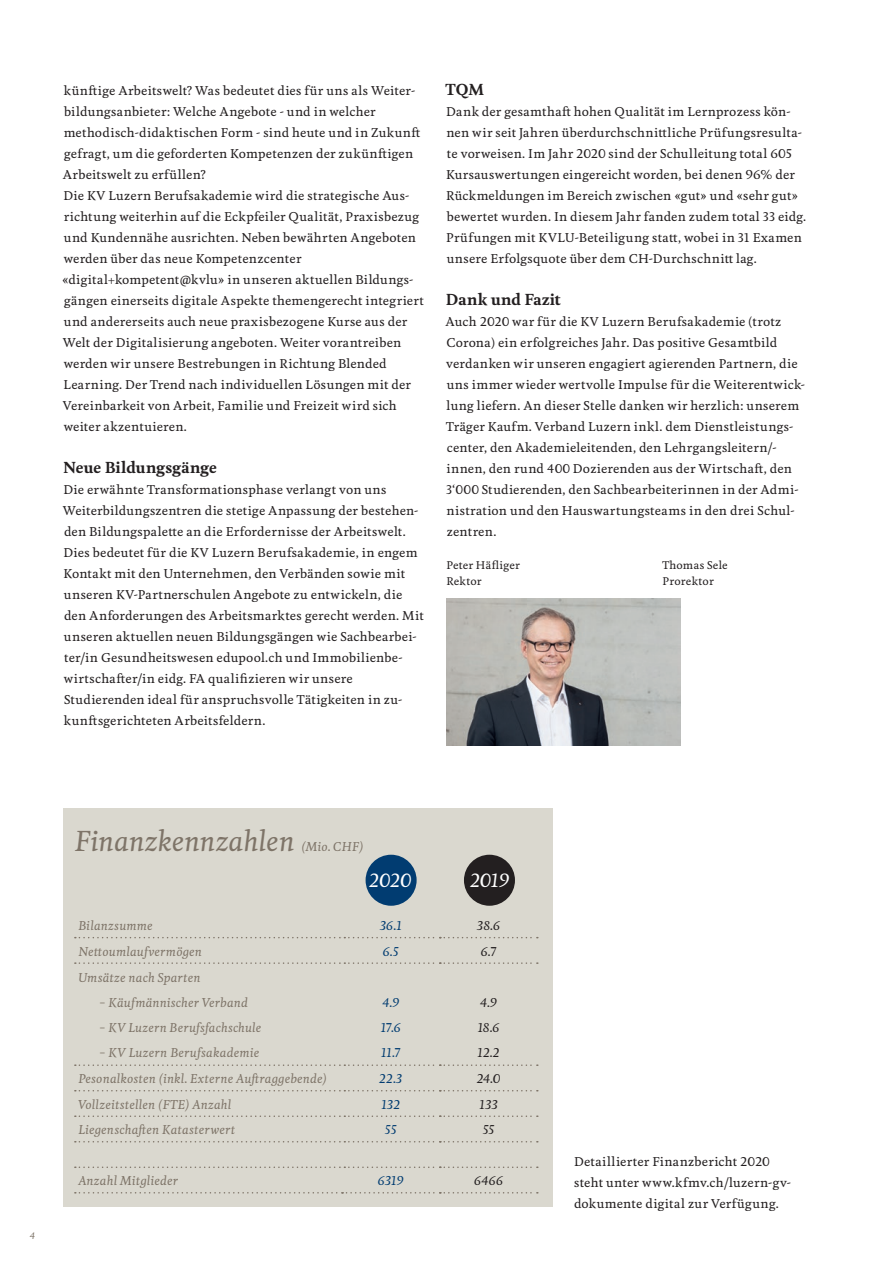
<style>
.page{position:relative;width:893px;height:1263px;background:#fff}
.page>*{position:absolute;margin:0;border:0;box-sizing:border-box;transform-origin:0 0}
.t1{font:italic 500 27px "Feijoa";color:#7e7468}
.t2{font:italic 500 18px "Feijoa";letter-spacing:-.03em;color:#fff}
.t3{font:700 15px "Feijoa";color:#231f20}
.t4{font:700 15px "Feijoa";letter-spacing:.02em;color:#231f20}
.t5{font:500 12px/21px "Feijoa";letter-spacing:.02em;color:#231f20}
.t6{font:italic 500 12px "Feijoa";letter-spacing:.02em;color:#7e7468}
.t7{font:italic 500 12px "Feijoa";color:#013c71}
.t8{font:italic 500 12px "Feijoa";letter-spacing:.01em;color:#231f20}
.t9{font:500 10.5px "Feijoa";letter-spacing:.025em;color:#231f20}
.t10{font:italic 500 9px "Feijoa";color:#7e7468}
</style>
<div class="page">
<img style="left:446px;top:599px;width:234px;height:147px">
<div style="left:64px;top:809px;width:489px;height:398px;background:#dad8cf"></div>
<svg style="left:75px;top:937px;width:463px;height:1px"></svg>
<svg style="left:75px;top:962px;width:463px;height:2px"></svg>
<svg style="left:75px;top:1064px;width:463px;height:2px"></svg>
<svg style="left:75px;top:1090px;width:463px;height:1px"></svg>
<svg style="left:75px;top:1115px;width:463px;height:2px"></svg>
<svg style="left:75px;top:1141px;width:463px;height:1px"></svg>
<svg style="left:75px;top:1166px;width:463px;height:2px"></svg>
<svg style="left:75px;top:1192px;width:463px;height:1px"></svg>
<hr style="left:340px;top:912px;width:3px;height:26px;background:#dad8cf">
<hr style="left:340px;top:938px;width:3px;height:25px;background:#dad8cf">
<hr style="left:340px;top:963px;width:3px;height:26px;background:#dad8cf">
<hr style="left:340px;top:1040px;width:3px;height:25px;background:#dad8cf">
<hr style="left:340px;top:1065px;width:3px;height:26px;background:#dad8cf">
<hr style="left:340px;top:1091px;width:3px;height:25px;background:#dad8cf">
<hr style="left:340px;top:1116px;width:3px;height:26px;background:#dad8cf">
<hr style="left:340px;top:1142px;width:3px;height:25px;background:#dad8cf">
<hr style="left:340px;top:1167px;width:3px;height:25px;background:#dad8cf">
<div style="left:366px;top:855px;width:51px;height:51px;background:#013c71;border-radius:50%"></div>
<div style="left:464px;top:855px;width:51px;height:51px;background:#231f20;border-radius:50%"></div>
<p class="t5" style="left:62px;top:80px;width:363px">künftige Arbeitswelt? Was bedeutet dies für uns als Weiter&shy;bildungsanbieter: Welche Angebote - und in welcher methodisch-didaktischen Form - sind heute und in Zukunft gefragt, um die geforderten Kompetenzen der zukünftigen Arbeitswelt zu erfüllen?<br>Die KV Luzern Berufsakademie wird die strategische Aus&shy;richtung weiterhin auf die Eckpfeiler Qualität, Praxisbezug und Kundennähe ausrichten. Neben bewährten Angeboten werden über das neue Kompetenzcenter «digital+kompetent@kvlu» in unseren aktuellen Bildungs&shy;gängen einerseits digitale Aspekte themengerecht integriert und andererseits auch neue praxisbezogene Kurse aus der Welt der Digitalisierung angeboten. Weiter vorantreiben werden wir unsere Bestrebungen in Richtung Blended Learning. Der Trend nach individuellen Lösungen mit der Vereinbarkeit von Arbeit, Familie und Freizeit wird sich weiter akzentuieren.</p>
<p class="t3" style="left:64px;top:457px;width:155px">Neue Bildungsgänge</p>
<p class="t5" style="left:63px;top:479px;width:362px">Die erwähnte Transformationsphase verlangt von uns Weiterbildungszentren die stetige Anpassung der bestehen&shy;den Bildungspalette an die Erfordernisse der Arbeitswelt.<br>Dies bedeutet für die KV Luzern Berufsakademie, in engem Kontakt mit den Unternehmen, den Verbänden sowie mit unseren KV-Partnerschulen Angebote zu entwickeln, die den Anforderungen des Arbeitsmarktes gerecht werden. Mit unseren aktuellen neuen Bildungsgängen wie Sachbearbei&shy;ter/in Gesundheitswesen edupool.ch und Immobilienbe&shy;wirtschafter/in eidg. FA qualifizieren wir unsere Studierenden ideal für anspruchsvolle Tätigkeiten in zu&shy;kunftsgerichteten Arbeitsfeldern.</p>
<p class="t3" style="left:445px;top:79px;width:40px">TQM</p>
<p class="t5" style="left:446px;top:101px;width:361px">Dank der gesamthaft hohen Qualität im Lernprozess kön&shy;nen wir seit Jahren überdurchschnittliche Prüfungsresulta&shy;te vorweisen. Im Jahr 2020 sind der Schulleitung total 605<br>Kursauswertungen eingereicht worden, bei denen 96% der Rückmeldungen im Bereich zwischen «gut» und «sehr gut» bewertet wurden. In diesem Jahr fanden zudem total 33 eidg.<br>Prüfungen mit KVLU-Beteiligung statt, wobei in 31 Examen unsere Erfolgsquote über dem CH-Durchschnitt lag.</p>
<p class="t4" style="left:446px;top:289px;width:116px">Dank und Fazit</p>
<p class="t5" style="left:446px;top:311px;width:361px">Auch 2020 war für die KV Luzern Berufsakademie (trotz Corona) ein erfolgreiches Jahr. Das positive Gesamtbild verdanken wir unseren engagiert agierenden Partnern, die uns immer wieder wertvolle Impulse für die Weiterentwick&shy;lung liefern. An dieser Stelle danken wir herzlich: unserem Träger Kaufm. Verband Luzern inkl. dem Dienstleistungs&shy;center, den Akademieleitenden, den Lehrgangsleitern/- innen, den rund 400 Dozierenden aus der Wirtschaft, den 3‘000 Studierenden, den Sachbearbeiterinnen in der Admi&shy;nistration und den Hauswartungsteams in den drei Schul&shy;zentren.</p>
<p class="t9" style="left:446px;top:558px;width:75px">Peter Häfliger</p>
<p class="t9" style="left:662px;top:558px;width:67px">Thomas Sele</p>
<p class="t9" style="left:446px;top:575px;width:37px">Rektor</p>
<p class="t9" style="left:662px;top:575px;width:53px">Prorektor</p>
<p class="t10" style="left:30px;top:1230px;width:7px">4</p>
<h1 class="t1" style="left:75px;top:823px;width:221px">Finanzkennzahlen</h1>
<p class="t6" style="left:301px;top:838px;width:64px">(Mio. CHF)</p>
<h2 class="t2" style="left:369px;top:869px;width:44px">2020</h2>
<h2 class="t2" style="left:470px;top:869px;width:41px">2019</h2>
<p class="t6" style="left:78px;top:918px;width:76px">Bilanzsumme</p>
<p class="t7" style="left:380px;top:918px;width:23px">36.1</p>
<p class="t8" style="left:477px;top:918px;width:24px">38.6</p>
<p class="t6" style="left:78px;top:944px;width:125px">Nettoumlaufvermögen</p>
<p class="t7" style="left:383px;top:944px;width:18px">6.5</p>
<p class="t8" style="left:481px;top:944px;width:17px">6.7</p>
<p class="t6" style="left:78px;top:969px;width:124px">Umsätze nach Sparten</p>
<p class="t6" style="left:100px;top:995px;width:150px">– Käufmännischer Verband</p>
<p class="t7" style="left:382px;top:995px;width:18px">4.9</p>
<p class="t8" style="left:480px;top:995px;width:18px">4.9</p>
<p class="t6" style="left:100px;top:1020px;width:163px">– KV Luzern Berufsfachschule</p>
<p class="t7" style="left:381px;top:1020px;width:22px">17.6</p>
<p class="t8" style="left:478px;top:1020px;width:23px">18.6</p>
<p class="t6" style="left:100px;top:1045px;width:161px">– KV Luzern Berufsakademie</p>
<p class="t7" style="left:381px;top:1045px;width:21px">11.7</p>
<p class="t8" style="left:477px;top:1045px;width:24px">12.2</p>
<p class="t6" style="left:78px;top:1071px;width:250px">Pesonalkosten (inkl. Externe Auftraggebende)</p>
<p class="t7" style="left:379px;top:1071px;width:25px">22.3</p>
<p class="t8" style="left:477px;top:1071px;width:25px">24.0</p>
<p class="t6" style="left:78px;top:1097px;width:155px">Vollzeitstellen (FTE) Anzahl</p>
<p class="t7" style="left:381px;top:1097px;width:20px">132</p>
<p class="t8" style="left:479px;top:1097px;width:20px">133</p>
<p class="t6" style="left:78px;top:1122px;width:158px">Liegenschaften Katasterwert</p>
<p class="t7" style="left:385px;top:1122px;width:13px">55</p>
<p class="t8" style="left:483px;top:1122px;width:13px">55</p>
<p class="t6" style="left:78px;top:1173px;width:101px">Anzahl Mitglieder</p>
<p class="t7" style="left:378px;top:1173px;width:28px">6319</p>
<p class="t8" style="left:474px;top:1173px;width:31px">6466</p>
<p class="t5" style="left:574px;top:1151px;width:219px">Detaillierter Finanzbericht 2020 steht unter www.kfmv.ch/luzern-gv&shy;dokumente digital zur Verfügung.</p>
</div>
